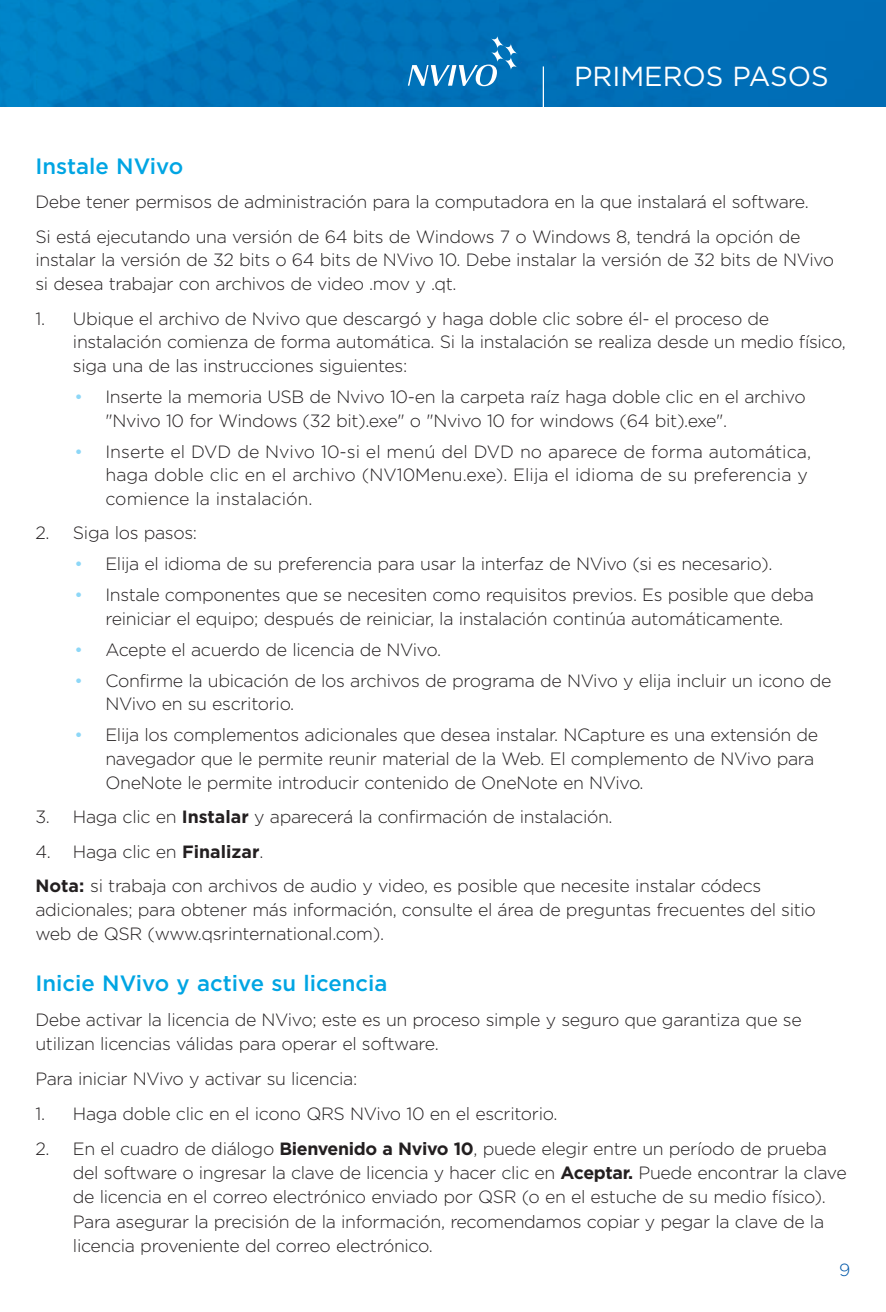
<style>
.page{position:relative;width:886px;height:1312px;background:#fff}
.page>*{position:absolute;margin:0;border:0;box-sizing:border-box;transform-origin:0 0}
.t1{font:27.5px "Gotham";color:#fff}
.Headings_-_Light_Blu{font:500 22.25px "Gotham";color:#00a5e3}
.Main_Body_Text{font:300 17.75px/23.8px "Gotham";letter-spacing:-.02em;color:#231f20}
.Main_Body_Test_-_Bul{font:300 17.75px/23.8px "Gotham";letter-spacing:-.02em;color:#231f20}
.Main_Body_Test_-_Bul-2{font:300 17.75px/23.8px "Gotham";color:#231f20}
.t2{font:300 17.5px "Gotham";color:#0157a8}
.s1{font-weight:400;color:#8dd7f7}
.s2{font-weight:700}
</style>
<div class="page">
<img style="left:35px;top:0;width:851px;height:106px">
<svg style="left:408px;top:35px;width:110px;height:51px;background:#2584c1"></svg>
<hr style="left:543px;top:66px;width:1px;height:57px;background:#fff">
<div style="left:0;top:0;width:35px;height:106px;background:#0083c7"></div>
<h1 class="t1" style="left:574px;top:59px;width:256px">PRIMEROS PASOS</h1>
<p class="Headings_-_Light_Blu" style="left:35px;top:151px;width:149px">Instale NVivo</p>
<p class="Main_Body_Text" style="left:35px;top:189px;width:775px">Debe tener permisos de administración para la computadora en la que instalará el software.</p>
<p class="Main_Body_Text" style="left:35px;top:224px;width:800px">Si está ejecutando una versión de 64 bits de Windows 7 o Windows 8, tendrá la opción de instalar la versión de 32 bits o 64 bits de NVivo 10. Debe instalar la versión de 32 bits de NVivo si desea trabajar con archivos de video .mov y .qt.</p>
<p class="Main_Body_Text" style="left:73px;top:306px;width:774px;text-indent:-38px">1. Ubique el archivo de Nvivo que descargó y haga doble clic sobre él- el proceso de instalación comienza de forma automática. Si la instalación se realiza desde un medio físico, siga una de las instrucciones siguientes:</p>
<p class="Main_Body_Test_-_Bul" style="left:105px;top:384px;width:702px;text-indent:-31px"><span class="s1">•</span> Inserte la memoria USB de Nvivo 10-en la carpeta raíz haga doble clic en el archivo "Nvivo 10 for Windows (32 bit).exe" o "Nvivo 10 for windows (64 bit).exe".</p>
<p class="Main_Body_Test_-_Bul-2" style="left:105px;top:439px;width:707px;text-indent:-31px"><span class="s1">•</span> Inserte el DVD de Nvivo 10-si el menú del DVD no aparece de forma automática, haga doble clic en el archivo (NV10Menu.exe). Elija el idioma de su preferencia y comience la instalación.</p>
<p class="Main_Body_Text" style="left:35px;top:520px;width:163px">2. Siga los pasos:</p>
<p class="Main_Body_Test_-_Bul" style="left:74px;top:551px;width:699px"><span class="s1">•</span> Elija el idioma de su preferencia para usar la interfaz de NVivo (si es necesario).</p>
<p class="Main_Body_Test_-_Bul" style="left:74px;top:582px;width:741px;text-align:center"><span class="s1">•</span> Instale componentes que se necesiten como requisitos previos. Es posible que deba reiniciar el equipo; después de reiniciar, la instalación continúa automáticamente.</p>
<p class="Main_Body_Test_-_Bul" style="left:74px;top:637px;width:368px"><span class="s1">•</span> Acepte el acuerdo de licencia de NVivo.</p>
<p class="Main_Body_Test_-_Bul" style="left:105px;top:668px;width:728px;text-indent:-31px"><span class="s1">•</span> Confirme la ubicación de los archivos de programa de NVivo y elija incluir un icono de<br>NVivo en su escritorio.</p>
<p class="Main_Body_Test_-_Bul" style="left:105px;top:722px;width:714px;text-indent:-31px"><span class="s1">•</span> Elija los complementos adicionales que desea instalar. NCapture es una extensión de navegador que le permite reunir material de la Web. El complemento de NVivo para<br>OneNote le permite introducir contenido de OneNote en NVivo.</p>
<p class="Main_Body_Text" style="left:35px;top:804px;width:579px">3. Haga clic en <span class="s2">Instalar</span> y aparecerá la confirmación de instalación.</p>
<p class="Main_Body_Text" style="left:35px;top:838px;width:230px">4. Haga clic en <span class="s2">Finalizar</span>.</p>
<p class="Main_Body_Text" style="left:35px;top:873px;width:782px"><span class="s2">Nota:</span> si trabaja con archivos de audio y video, es posible que necesite instalar códecs adicionales; para obtener más información, consulte el área de preguntas frecuentes del sitio web de QSR (www.qsrinternational.com).</p>
<p class="Headings_-_Light_Blu" style="left:35px;top:968px;width:354px">Inicie NVivo y active su licencia</p>
<p class="Main_Body_Text" style="left:35px;top:1006px;width:768px">Debe activar la licencia de NVivo; este es un proceso simple y seguro que garantiza que se utilizan licencias válidas para operar el software.</p>
<p class="Main_Body_Text" style="left:35px;top:1066px;width:323px">Para iniciar NVivo y activar su licencia:</p>
<p class="Main_Body_Text" style="left:35px;top:1100px;width:523px">1. Haga doble clic en el icono QRS NVivo 10 en el escritorio.</p>
<p class="Main_Body_Text" style="left:73px;top:1135px;width:775px;text-indent:-37px">2. En el cuadro de diálogo <span class="s2">Bienvenido a Nvivo 10</span>, puede elegir entre un período de prueba del software o ingresar la clave de licencia y hacer clic en <span class="s2">Aceptar.</span> Puede encontrar la clave de licencia en el correo electrónico enviado por QSR (o en el estuche de su medio físico).<br>Para asegurar la precisión de la información, recomendamos copiar y pegar la clave de la licencia proveniente del correo electrónico.</p>
<p class="t2" style="left:839px;top:1258px;width:13px">9</p>
</div>
